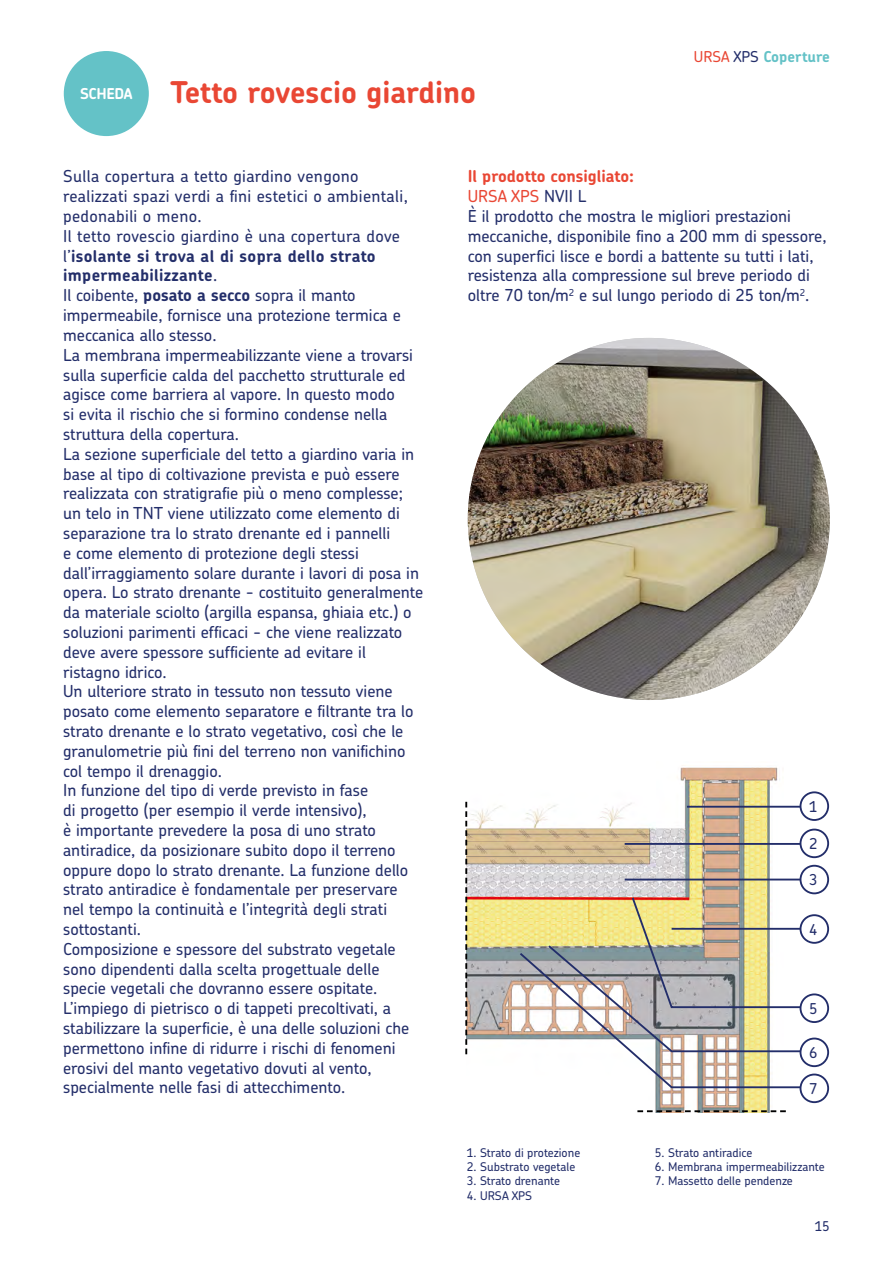
<style>
.page{position:relative;width:893px;height:1263px;background:#fff}
.page>*{position:absolute;margin:0;border:0;box-sizing:border-box;transform-origin:0 0}
.t1{font:700 30px "Chevin Pro";color:#e94734}
.t2{font:500 16.5px/19.8px "Chevin Std";color:#232e6a}
.t3{font:500 16.5px/19.8px "Chevin Std";letter-spacing:.02em;color:#232e6a}
.t4{font:700 16.5px/19.8px "Chevin Pro";letter-spacing:.02em;color:#232e6a}
.t5{font:700 16.5px "Chevin Pro";color:#e94734}
.t6{font:700 15px "Chevin Pro";letter-spacing:-.005em;color:#64c2c7}
.t7{font:500 15px "Chevin Std";color:#232e6a}
.t8{font:500 13.5px "Chevin Std";color:#232e6a}
.t9{font:500 12px "Chevin Std";color:#232e6a}
.s1{font-size:15px;color:#fff}
.s2{font-family:"Chevin Std";font-weight:500;color:#e94734}
.s3{font-family:"Chevin Std";font-weight:500;color:#232e6a}
.s4{font-family:"Chevin Std";font-weight:500}
.s5{font-family:"Chevin Pro";font-weight:700}
.s6{color:#e94734}
</style>
<div class="page">
<div style="left:64px;top:51px;width:85px;height:85px;background:#64c2c7;border-radius:50%"></div>
<img style="left:468px;top:338px;width:362px;height:362px;border-radius:181px">
<img style="left:466px;top:765px;width:317px;height:345px">
<div style="left:800px;top:791px;width:29px;height:30px;border:2px solid #232e6a;border-radius:50%"></div>
<hr style="left:687px;top:806px;width:114px;height:2px;background:#232e6a">
<div style="left:800px;top:829px;width:29px;height:29px;border:2px solid #232e6a;border-radius:50%"></div>
<hr style="left:625px;top:843px;width:176px;height:2px;background:#232e6a">
<hr style="left:625px;top:879px;width:176px;height:1px;background:#232e6a">
<div style="left:800px;top:865px;width:29px;height:29px;border:2px solid #232e6a;border-radius:50%"></div>
<div style="left:800px;top:914px;width:29px;height:30px;border:2px solid #232e6a;border-radius:50%"></div>
<div style="left:800px;top:993px;width:29px;height:30px;border:2px solid #232e6a;border-radius:50%"></div>
<div style="left:800px;top:1037px;width:29px;height:30px;border:2px solid #232e6a;border-radius:50%"></div>
<div style="left:800px;top:1073px;width:29px;height:30px;border:2px solid #232e6a;border-radius:50%"></div>
<svg style="left:637px;top:1110px;width:149px;height:2px"></svg>
<svg style="left:465px;top:802px;width:2px;height:252px"></svg>
<svg style="left:518px;top:895px;width:285px;height:194px"></svg>
<h1 class="t1" style="left:80px;top:73px;width:397px"><span class="s1">SCHEDA</span> Tetto rovescio giardino</h1>
<p class="t6" style="left:694px;top:47px;width:137px"><span class="s2">URSA</span> <span class="s3">XPS</span> Coperture</p>
<p class="t3" style="left:63px;top:166px;width:346px">Sulla copertura a tetto giardino vengono realizzati spazi verdi a fini estetici o ambientali, pedonabili o meno.<br>Il tetto rovescio giardino è una copertura dove</p>
<p class="t4" style="left:63px;top:246px;width:314px"><span class="s4">l’</span>isolante si trova al di sopra dello strato impermeabilizzante<span class="s4">.</span></p>
<p class="t2" style="left:63px;top:285px;width:362px">Il coibente, <span class="s5">posato a secco</span> sopra il manto impermeabile, fornisce una protezione termica e meccanica allo stesso.<br>La membrana impermeabilizzante viene a trovarsi sulla superficie calda del pacchetto strutturale ed agisce come barriera al vapore. In questo modo<br>si evita il rischio che si formino condense nella struttura della copertura.<br>La sezione superficiale del tetto a giardino varia in base al tipo di coltivazione prevista e può essere realizzata con stratigrafie più o meno complesse; un telo in TNT viene utilizzato come elemento di separazione tra lo strato drenante ed i pannelli<br>e come elemento di protezione degli stessi dall’irraggiamento solare durante i lavori di posa in opera. Lo strato drenante - costituito generalmente da materiale sciolto (argilla espansa, ghiaia etc.) o soluzioni parimenti efficaci - che viene realizzato deve avere spessore sufficiente ad evitare il ristagno idrico.<br>Un ulteriore strato in tessuto non tessuto viene posato come elemento separatore e filtrante tra lo strato drenante e lo strato vegetativo, così che le granulometrie più fini del terreno non vanifichino col tempo il drenaggio.<br>In funzione del tipo di verde previsto in fase<br>di progetto (per esempio il verde intensivo),<br>è importante prevedere la posa di uno strato antiradice, da posizionare subito dopo il terreno oppure dopo lo strato drenante. La funzione dello strato antiradice è fondamentale per preservare<br>nel tempo la continuità e l’integrità degli strati sottostanti.<br>Composizione e spessore del substrato vegetale sono dipendenti dalla scelta progettuale delle specie vegetali che dovranno essere ospitate.<br>L’impiego di pietrisco o di tappeti precoltivati, a stabilizzare la superficie, è una delle soluzioni che permettono infine di ridurre i rischi di fenomeni erosivi del manto vegetativo dovuti al vento, specialmente nelle fasi di attecchimento.</p>
<p class="t5" style="left:468px;top:166px;width:168px">Il prodotto consigliato:</p>
<p class="t2" style="left:468px;top:186px;width:360px"><span class="s6">URSA XPS</span> NVII L<br>È il prodotto che mostra le migliori prestazioni meccaniche, disponibile fino a 200 mm di spessore, con superfici lisce e bordi a battente su tutti i lati, resistenza alla compressione sul breve periodo di oltre 70 ton/m<sup>2</sup> e sul lungo periodo di 25 ton/m<sup>2</sup>.</p>
<p class="t7" style="left:809px;top:796px;width:10px">1</p>
<p class="t7" style="left:809px;top:833px;width:10px">2</p>
<p class="t7" style="left:809px;top:870px;width:10px">3</p>
<p class="t7" style="left:809px;top:919px;width:10px">4</p>
<p class="t9" style="left:467px;top:1144px;width:115px">1. Strato di protezione</p>
<p class="t9" style="left:467px;top:1158px;width:110px">2. Substrato vegetale</p>
<p class="t9" style="left:467px;top:1173px;width:95px">3. Strato drenante</p>
<p class="t9" style="left:467px;top:1187px;width:67px">4. URSA XPS</p>
<p class="t7" style="left:809px;top:998px;width:10px">5</p>
<p class="t7" style="left:809px;top:1042px;width:10px">6</p>
<p class="t7" style="left:809px;top:1078px;width:10px">7</p>
<p class="t9" style="left:655px;top:1144px;width:99px">5. Strato antiradice</p>
<p class="t9" style="left:655px;top:1158px;width:171px">6. Membrana impermeabilizzante</p>
<p class="t9" style="left:655px;top:1173px;width:140px">7. Massetto delle pendenze</p>
<p class="t8" style="left:815px;top:1217px;width:17px">15</p>
</div>
